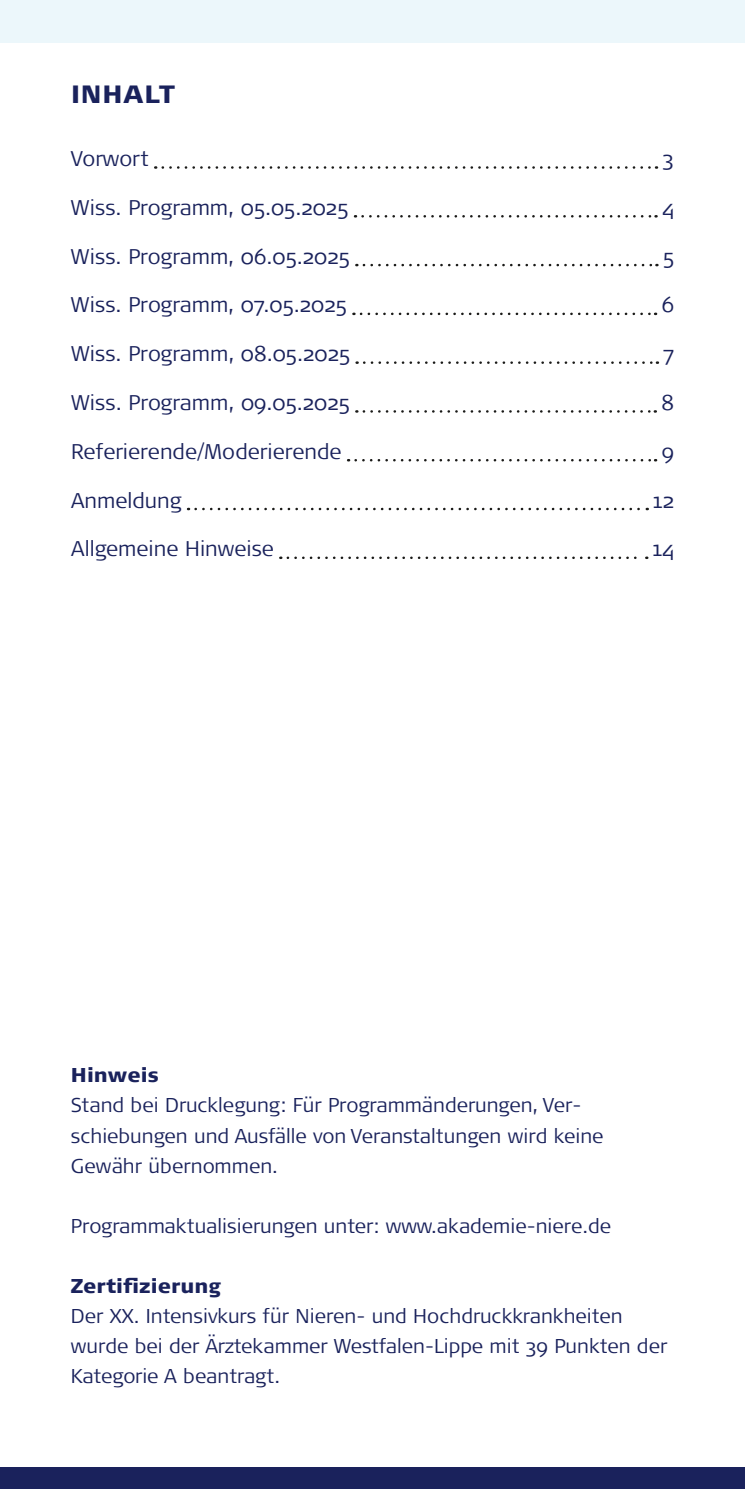
<style>
.page{position:relative;width:745px;height:1489px;background:#fff}
.page>*{position:absolute;margin:0;border:0;box-sizing:border-box;transform-origin:0 0}
.t1{font:900 25px "Signa Pro";letter-spacing:.035em;color:#1a225c}
.t2{font:300 21.25px "Signa Pro";color:#1a225c}
.t3{font:300 20px/30px "Signa Pro";color:#1a225c}
.t4{font:900 20px "Signa Pro";color:#1a225c}
</style>
<div class="page">
<div style="left:0;top:1467px;width:744px;height:21px;background:#1a225c"></div>
<div style="left:0;top:0;width:744px;height:43px;background:#ecf7fb"></div>
<hr style="left:744px;top:0;width:1px;height:1467px;background:#ecf7fb">
<svg style="left:162px;top:166px;width:494px;height:3px"></svg>
<svg style="left:362px;top:215px;width:294px;height:2px"></svg>
<svg style="left:363px;top:264px;width:294px;height:2px"></svg>
<svg style="left:361px;top:312px;width:294px;height:3px"></svg>
<svg style="left:364px;top:361px;width:293px;height:3px"></svg>
<svg style="left:363px;top:410px;width:292px;height:2px"></svg>
<svg style="left:355px;top:459px;width:300px;height:2px"></svg>
<svg style="left:195px;top:507px;width:452px;height:3px"></svg>
<svg style="left:287px;top:556px;width:360px;height:3px"></svg>
<p class="t1" style="left:71px;top:77px;width:105px">INHALT</p>
<p class="t2" style="left:71px;top:144px;width:79px">Vorwort</p>
<p class="t2" style="left:662px;top:144px;width:13px">3</p>
<p class="t2" style="left:71px;top:193px;width:279px">Wiss. Programm, 05.05.2025</p>
<p class="t2" style="left:661px;top:193px;width:13px">4</p>
<p class="t2" style="left:71px;top:241px;width:280px">Wiss. Programm, 06.05.2025</p>
<p class="t2" style="left:662px;top:241px;width:13px">5</p>
<p class="t2" style="left:71px;top:290px;width:277px">Wiss. Programm, 07.05.2025</p>
<p class="t2" style="left:661px;top:290px;width:14px">6</p>
<p class="t2" style="left:71px;top:339px;width:280px">Wiss. Programm, 08.05.2025</p>
<p class="t2" style="left:663px;top:339px;width:12px">7</p>
<p class="t2" style="left:71px;top:388px;width:280px">Wiss. Programm, 09.05.2025</p>
<p class="t2" style="left:661px;top:388px;width:14px">8</p>
<p class="t2" style="left:71px;top:436px;width:272px">Referierende/Moderierende</p>
<p class="t2" style="left:661px;top:436px;width:14px">9</p>
<p class="t2" style="left:71px;top:485px;width:112px">Anmeldung</p>
<p class="t2" style="left:653px;top:485px;width:22px">12</p>
<p class="t2" style="left:71px;top:534px;width:204px">Allgemeine Hinweise</p>
<p class="t2" style="left:652px;top:534px;width:23px">14</p>
<p class="t4" style="left:71px;top:1061px;width:89px">Hinweis</p>
<p class="t3" style="left:71px;top:1089px;width:533px">Stand bei Drucklegung: Für Programmänderungen, Ver&shy;schiebungen und Ausfälle von Veranstaltungen wird keine<br>Gewähr übernommen.</p>
<p class="t3" style="left:71px;top:1209px;width:541px">Programmaktualisierungen unter: www.akademie-niere.de</p>
<p class="t4" style="left:71px;top:1271px;width:151px">Zertifizierung</p>
<p class="t3" style="left:71px;top:1299px;width:597px">Der XX. Intensivkurs für Nieren- und Hochdruckkrankheiten wurde bei der Ärztekammer Westfalen-Lippe mit 39 Punkten der<br>Kategorie A beantragt.</p>
</div>
